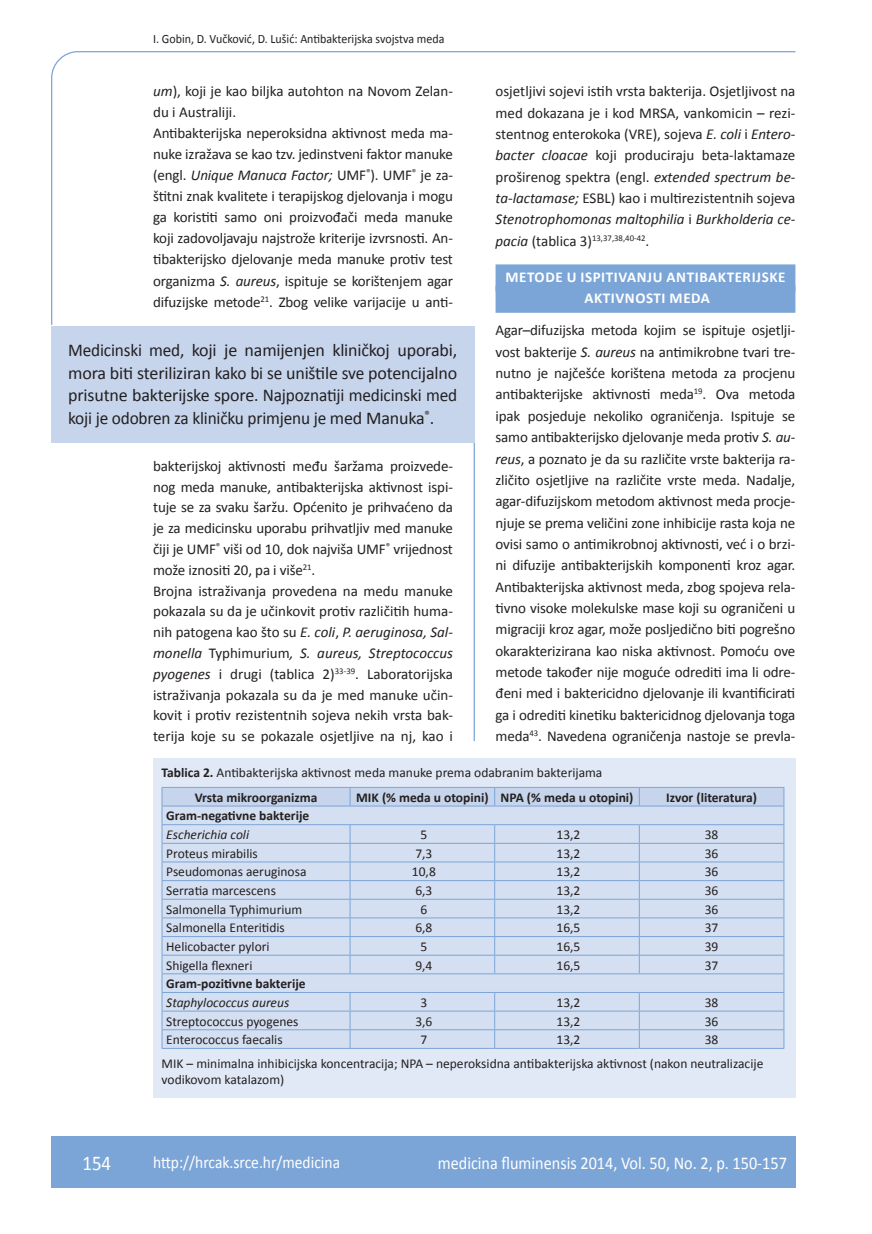
<style>
.page{position:relative;width:872px;height:1234px;background:#fff}
.page>*{position:absolute;margin:0;border:0;box-sizing:border-box;transform-origin:0 0}
.t1{font:21px "Calibri";color:#fff;scale:.9 1}
.t2{font:18px/22.5px "Calibri";letter-spacing:-.01em;color:#231f20;text-align:justify;scale:.96 1}
.t3{font:18px "Calibri";color:#fff;scale:.9 1}
.t4{font:17.25px "Calibri";color:#fff;scale:.9 1}
.t5{font:15px/21.3px "Calibri";letter-spacing:-.01em;color:#231f20}
.t6{font:700 15px/21.3px "Calibri";letter-spacing:.04em;color:#fff;text-align:center}
.t7{font:13.5px/25px "Calibri";color:#231f20}
.t8{font:700 13.5px "Calibri";color:#231f20}
.t9{font:italic 13.5px "Calibri";color:#231f20}
.t10{font:12.75px "Calibri";color:#231f20;scale:.94 1}
.t11{font:8.7px "Calibri";color:#231f20}
.s1{font-style:italic}
.s2{font-style:italic;font-size:15px}
.s3{font-size:15px}
.s4{font-weight:700}
</style>
<div class="page">
<svg style="left:51px;top:51px;width:745px;height:274px"></svg>
<hr style="left:473px;top:442px;width:2px;height:299px;background:#7ca5d7">
<div style="left:51px;top:1135px;width:744px;height:51px;background:#7ca5d7"></div>
<div style="left:495px;top:264px;width:300px;height:27px;background:#7ca5d7"></div>
<div style="left:495px;top:286px;width:300px;height:27px;background:#7ca5d7"></div>
<div style="left:153px;top:758px;width:642px;height:339px;background:#e1e9f6"></div>
<hr style="left:162px;top:786px;width:188px;height:1px;background:#7ca5d7">
<hr style="left:350px;top:786px;width:145px;height:1px;background:#7ca5d7">
<hr style="left:495px;top:786px;width:144px;height:1px;background:#7ca5d7">
<hr style="left:639px;top:786px;width:145px;height:1px;background:#7ca5d7">
<svg style="left:162px;top:787px;width:622px;height:260px"></svg>
<hr style="left:162px;top:1047px;width:188px;height:1px;background:#7ca5d7">
<hr style="left:350px;top:1047px;width:145px;height:1px;background:#7ca5d7">
<hr style="left:495px;top:1047px;width:144px;height:1px;background:#7ca5d7">
<hr style="left:639px;top:1047px;width:145px;height:1px;background:#7ca5d7">
<div style="left:51px;top:325px;width:423px;height:117px;background:#c6d5ec"></div>
<p class="t10" style="left:153px;top:30px;width:311px">I. Gobin, D. Vučković, D. Lušić: Antibakterijska svojstva meda</p>
<p class="t5" style="left:153px;top:80px;width:301px"><span class="s1">um</span>), koji je kao biljka autohton na Novom Zelan&shy;du i Australiji.<br>Antibakterijska neperoksidna aktivnost meda ma&shy;nuke izražava se kao tzv. jedinstveni faktor manuke (engl. <span class="s1">Unique Manuca Factor;</span> UMF<sup>®</sup>). UMF<sup>®</sup> je za&shy;štitni znak kvalitete i terapijskog djelovanja i mogu ga koristiti samo oni proizvođači meda manuke koji zadovoljavaju najstrože kriterije izvrsnosti. An&shy;tibakterijsko djelovanje meda manuke protiv test organizma <span class="s1">S. aureus</span>, ispituje se korištenjem agar difuzijske metode<sup>21</sup>. Zbog velike varijacije u anti-</p>
<p class="t5" style="left:495px;top:80px;width:301px;text-align:justify">osjetljivi sojevi istih vrsta bakterija. Osjetljivost na med dokazana je i kod MRSA, vankomicin – rezi&shy;stentnog enterokoka (VRE), sojeva <span class="s1">E. coli</span> i <span class="s1">Entero&shy;bacter cloacae</span> koji produciraju beta-laktamaze proširenog spektra (engl. <span class="s1">extended spectrum be&shy;ta-lactamase;</span> ESBL) kao i multirezistentnih sojeva <span class="s1">Stenotrophomonas maltophilia</span> i <span class="s1">Burkholderia ce-</span></p>
<p class="t11" style="left:495px;top:232px;width:155px"><span class="s2">pacia</span> <span class="s3">(tablica 3)</span>13,37,38,40-42<span class="s3">.</span></p>
<p class="t6" style="left:505px;top:265px;width:282px">METODE U ISPITIVANJU ANTIBAKTERIJSKE<br>AKTIVNOSTI MEDA</p>
<p class="t5" style="left:495px;top:319px;width:301px;text-align:justify">Agar–difuzijska metoda kojim se ispituje osjetlji&shy;vost bakterije <span class="s1">S. aureus</span> na antimikrobne tvari tre&shy;nutno je najčešće korištena metoda za procjenu antibakterijske aktivnosti meda<sup>19</sup>. Ova metoda ipak posjeduje nekoliko ograničenja. Ispituje se samo antibakterijsko djelovanje meda protiv <span class="s1">S. au&shy;reus</span>, a poznato je da su različite vrste bakterija ra&shy;zličito osjetljive na različite vrste meda. Nadalje, agar-difuzijskom metodom aktivnost meda procje&shy;njuje se prema veličini zone inhibicije rasta koja ne ovisi samo o antimikrobnoj aktivnosti, već i o brzi&shy;ni difuzije antibakterijskih komponenti kroz agar.<br>Antibakterijska aktivnost meda, zbog spojeva rela&shy;tivno visoke molekulske mase koji su ograničeni u migraciji kroz agar, može posljedično biti pogrešno okarakterizirana kao niska aktivnost. Pomoću ove metode također nije moguće odrediti ima li odre&shy;đeni med i baktericidno djelovanje ili kvantificirati ga i odrediti kinetiku baktericidnog djelovanja toga meda<sup>43</sup>. Navedena ograničenja nastoje se prevla-</p>
<p class="t7" style="left:195px;top:759px;width:409px;text-indent:-33px"><span class="s4">Tablica 2.</span> Antibakterijska aktivnost meda manuke prema odabranim bakterijama<br><span class="s4">Vrsta mikroorganizma</span></p>
<p class="t2" style="left:68px;top:338px;width:407px">Medicinski med, koji je namijenjen kliničkoj uporabi, mora biti steriliziran kako bi se uništile sve potencijalno prisutne bakterijske spore. Najpoznatiji medicinski med koji je odobren za kliničku primjenu je med Manuka<sup>®</sup>.</p>
<p class="t5" style="left:153px;top:454px;width:301px;line-height:20.9px">bakterijskoj aktivnosti među šaržama proizvede&shy;nog meda manuke, antibakterijska aktivnost ispi&shy;tuje se za svaku šaržu. Općenito je prihvaćeno da je za medicinsku uporabu prihvatljiv med manuke čiji je UMF<sup>®</sup> viši od 10, dok najviša UMF<sup>®</sup> vrijednost može iznositi 20, pa i više<sup>21</sup>.<br>Brojna istraživanja provedena na medu manuke pokazala su da je učinkovit protiv različitih huma&shy;nih patogena kao što su <span class="s1">E. coli</span>, <span class="s1">P. aeruginosa, Sal&shy;monella</span> Typhimurium<span class="s1">, S. aureus, Streptococcus pyogenes</span> i drugi (tablica 2)<sup>33-39</sup>. Laboratorijska istraživanja pokazala su da je med manuke učin&shy;kovit i protiv rezistentnih sojeva nekih vrsta bak&shy;terija koje su se pokazale osjetljive na nj, kao i</p>
<p class="t8" style="left:356px;top:788px;width:279px">MIK (% meda u otopini) NPA (% meda u otopini)</p>
<p class="t8" style="left:666px;top:788px;width:92px">Izvor (literatura)</p>
<p class="t8" style="left:166px;top:807px;width:144px">Gram-negativne bakterije</p>
<p class="t9" style="left:166px;top:826px;width:84px">Escherichia coli</p>
<p class="t7" style="left:420px;top:821px;width:8px">5</p>
<p class="t7" style="left:556px;top:821px;width:25px">13,2</p>
<p class="t7" style="left:704px;top:821px;width:15px">38</p>
<p class="t7" style="left:166px;top:839px;width:93px">Proteus mirabilis</p>
<p class="t7" style="left:415px;top:839px;width:19px">7,3</p>
<p class="t7" style="left:556px;top:839px;width:25px">13,2</p>
<p class="t7" style="left:704px;top:839px;width:15px">36</p>
<p class="t7" style="left:166px;top:858px;width:142px">Pseudomonas aeruginosa</p>
<p class="t7" style="left:412px;top:858px;width:25px">10,8</p>
<p class="t7" style="left:556px;top:858px;width:25px">13,2</p>
<p class="t7" style="left:704px;top:858px;width:15px">36</p>
<p class="t7" style="left:166px;top:877px;width:111px">Serratia marcescens</p>
<p class="t7" style="left:415px;top:877px;width:19px">6,3</p>
<p class="t7" style="left:556px;top:877px;width:25px">13,2</p>
<p class="t7" style="left:704px;top:877px;width:15px">36</p>
<p class="t7" style="left:166px;top:895px;width:138px">Salmonella Typhimurium</p>
<p class="t7" style="left:420px;top:895px;width:8px">6</p>
<p class="t7" style="left:556px;top:895px;width:25px">13,2</p>
<p class="t7" style="left:704px;top:895px;width:15px">36</p>
<p class="t7" style="left:166px;top:914px;width:120px">Salmonella Enteritidis</p>
<p class="t7" style="left:415px;top:914px;width:19px">6,8</p>
<p class="t7" style="left:556px;top:914px;width:25px">16,5</p>
<p class="t7" style="left:704px;top:914px;width:15px">37</p>
<p class="t7" style="left:166px;top:933px;width:105px">Helicobacter pylori</p>
<p class="t7" style="left:420px;top:933px;width:8px">5</p>
<p class="t7" style="left:556px;top:933px;width:25px">16,5</p>
<p class="t7" style="left:704px;top:933px;width:15px">39</p>
<p class="t7" style="left:166px;top:951px;width:88px">Shigella flexneri</p>
<p class="t7" style="left:415px;top:951px;width:19px">9,4</p>
<p class="t7" style="left:556px;top:951px;width:25px">16,5</p>
<p class="t7" style="left:704px;top:951px;width:15px">37</p>
<p class="t8" style="left:166px;top:975px;width:141px">Gram-pozitivne bakterije</p>
<p class="t9" style="left:166px;top:993px;width:125px">Staphylococcus aureus</p>
<p class="t7" style="left:420px;top:988px;width:8px">3</p>
<p class="t7" style="left:556px;top:988px;width:25px">13,2</p>
<p class="t7" style="left:704px;top:988px;width:15px">38</p>
<p class="t7" style="left:166px;top:1007px;width:134px">Streptococcus pyogenes</p>
<p class="t7" style="left:415px;top:1007px;width:19px">3,6</p>
<p class="t7" style="left:556px;top:1007px;width:25px">13,2</p>
<p class="t7" style="left:704px;top:1007px;width:15px">36</p>
<p class="t7" style="left:166px;top:1026px;width:118px">Enterococcus faecalis</p>
<p class="t7" style="left:420px;top:1026px;width:8px">7</p>
<p class="t7" style="left:556px;top:1026px;width:25px">13,2</p>
<p class="t7" style="left:162px;top:1026px;width:603px;line-height:23.7px;text-indent:543px">38<br>MIK – minimalna inhibicijska koncentracija; NPA – neperoksidna antibakterijska aktivnost (nakon neutralizacije</p>
<p class="t7" style="left:162px;top:1066px;width:124px">vodikovom katalazom)</p>
<h1 class="t1" style="left:82px;top:1149px;width:33px">154</h1>
<p class="t4" style="left:153px;top:1150px;width:209px">http://hrcak.srce.hr/medicina</p>
<p class="t3" style="left:438px;top:1151px;width:389px">medicina fluminensis 2014, Vol. 50, No. 2, p. 150-157</p>
</div>
